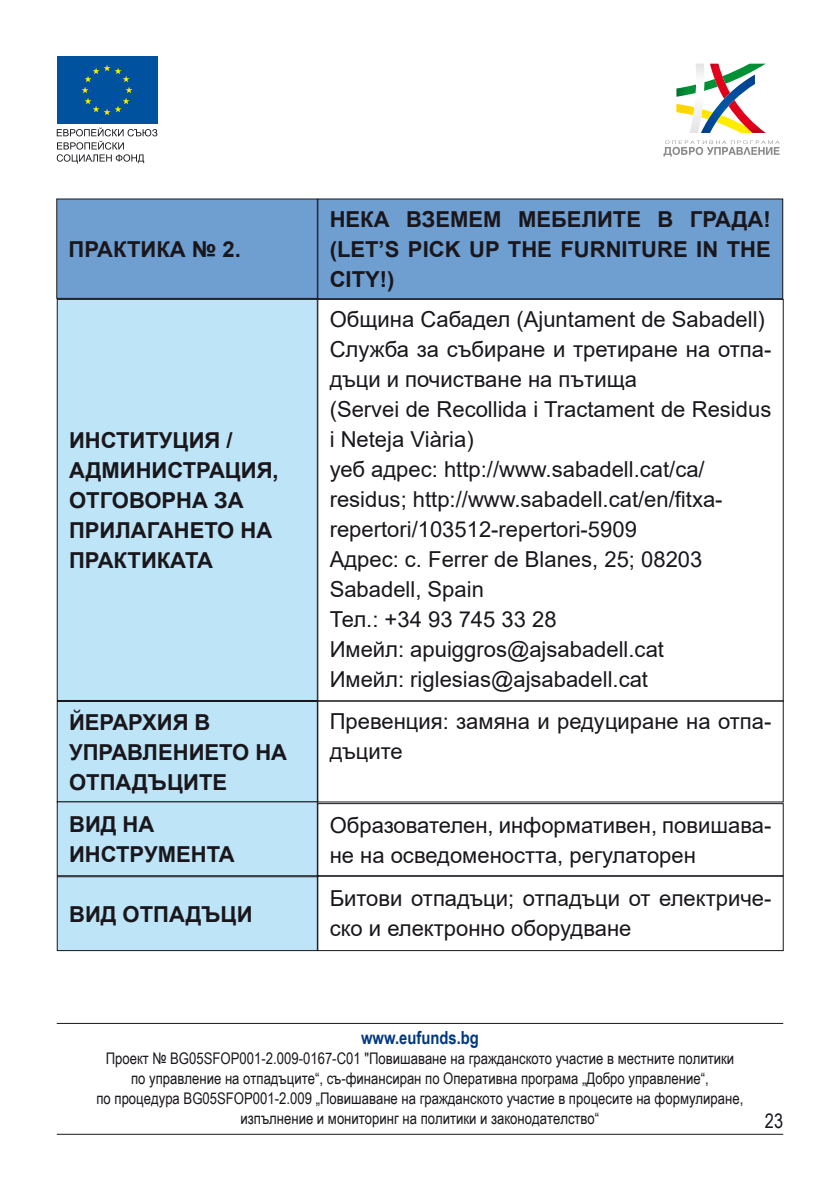
<style>
.page{position:relative;width:840px;height:1191px;background:#fff}
.page>*{position:absolute;margin:0;border:0;box-sizing:border-box;transform-origin:0 0}
.t1{font:22px/30px "Arial";color:#1a171c}
.t2{font:700 22px/30px "Arial";color:#1a171c}
.t3{font:20px "Arial Narrow";color:#1a171c}
.t4{font:700 18px "Arial Narrow";color:#003882}
.t5{font:16px/20px "Arial Narrow";color:#1a171c;text-align:center}
</style>
<div class="page">
<svg style="left:57px;top:127px;width:100px;height:36px"></svg>
<div style="left:57px;top:57px;width:100px;height:67px;background:#00519e"></div>
<svg style="left:82px;top:65px;width:50px;height:50px"></svg>
<svg style="left:663px;top:140px;width:116px;height:17px"></svg>
<svg style="left:676px;top:64px;width:89px;height:69px"></svg>
<hr style="left:57px;top:1133px;width:725px;height:1px;background:#1a171c">
<hr style="left:57px;top:1023px;width:725px;height:1px;background:#1a171c">
<div style="left:317px;top:199px;width:465px;height:100px;background:#6f9ed0"></div>
<div style="left:317px;top:198px;width:465px;height:101px;border:1px solid #1a171c"></div>
<div style="left:57px;top:199px;width:260px;height:99px;background:#6f9ed0"></div>
<div style="left:56px;top:198px;width:261px;height:101px;border:1px solid #1a171c"></div>
<div style="left:57px;top:299px;width:260px;height:401px;background:#bde4f7"></div>
<div style="left:57px;top:299px;width:260px;height:402px;border:1px solid #1a171c"></div>
<div style="left:57px;top:701px;width:260px;height:101px;background:#bde4f7"></div>
<div style="left:57px;top:701px;width:260px;height:101px;border:1px solid #1a171c"></div>
<div style="left:57px;top:802px;width:260px;height:73px;background:#bde4f7"></div>
<div style="left:57px;top:801px;width:260px;height:75px;border:1px solid #1a171c"></div>
<div style="left:57px;top:876px;width:260px;height:74px;background:#bde4f7"></div>
<div style="left:57px;top:876px;width:260px;height:75px;border:1px solid #1a171c"></div>
<div style="left:317px;top:700px;width:466px;height:102px;border:1px solid #1a171c"></div>
<div style="left:317px;top:803px;width:466px;height:73px;border:1px solid #1a171c"></div>
<div style="left:317px;top:875px;width:466px;height:76px;border:1px solid #1a171c"></div>
<p class="t2" style="left:69px;top:234px;width:174px">ПРАКТИКА № 2.</p>
<p class="t2" style="left:69px;top:425px;width:211px">ИНСТИТУЦИЯ /<br>АДМИНИСТРАЦИЯ,<br>ОТГОВОРНА ЗА<br>ПРИЛАГАНЕТО НА<br>ПРАКТИКАТА</p>
<p class="t2" style="left:69px;top:707px;width:219px">ЙЕРАРХИЯ В<br>УПРАВЛЕНИЕТО НА<br>ОТПАДЪЦИТЕ</p>
<p class="t2" style="left:69px;top:809px;width:167px">ВИД НА<br>ИНСТРУМЕНТА</p>
<p class="t2" style="left:69px;top:899px;width:185px">ВИД ОТПАДЪЦИ</p>
<p class="t2" style="left:329px;top:204px;width:442px;text-align:justify">НЕКА ВЗЕМЕМ МЕБЕЛИТЕ В ГРАДА! (LET’S PICK UP THE FURNITURE IN THE CITY!)</p>
<p class="t1" style="left:329px;top:304px;width:443px">Община Сабадел (Ajuntament de Sabadell)<br>Служба за събиране и третиране на отпа&shy;дъци и почистване на пътища<br>(Servei de Recollida i Tractament de Residus i Neteja Viària)<br>уеб адрес: http://www.sabadell.cat/ca/ residus; http://www.sabadell.cat/en/fitxa&shy;repertori/103512-repertori-5909<br>Адрес: c. Ferrer de Blanes, 25; 08203<br>Sabadell, Spain<br>Тел.: +34 93 745 33 28<br>Имейл: apuiggros@ajsabadell.cat<br>Имейл: riglesias@ajsabadell.cat</p>
<p class="t1" style="left:329px;top:706px;width:443px">Превенция: замяна и редуциране на отпа&shy;дъците</p>
<p class="t1" style="left:329px;top:810px;width:443px">Образователен, информативен, повишава&shy;не на осведомеността, регулаторен</p>
<p class="t1" style="left:329px;top:883px;width:443px">Битови отпадъци; отпадъци от електриче&shy;ско и електронно оборудване</p>
<p class="t4" style="left:361px;top:1023px;width:119px">www.eufunds.bg</p>
<p class="t5" style="left:96px;top:1047px;width:648px">Проект № BG05SFOP001-2.009-0167-C01 "Повишаване на гражданското участие в местните политики по управление на отпадъците“, съ-финансиран по Оперативна програма „Добро управление“,<br>по процедура BG05SFOP001-2.009 „Повишаване на гражданското участие в процесите на формулиране, изпълнение и мониторинг на политики и законодателство“</p>
<p class="t3" style="left:764px;top:1106px;width:20px">23</p>
</div>
